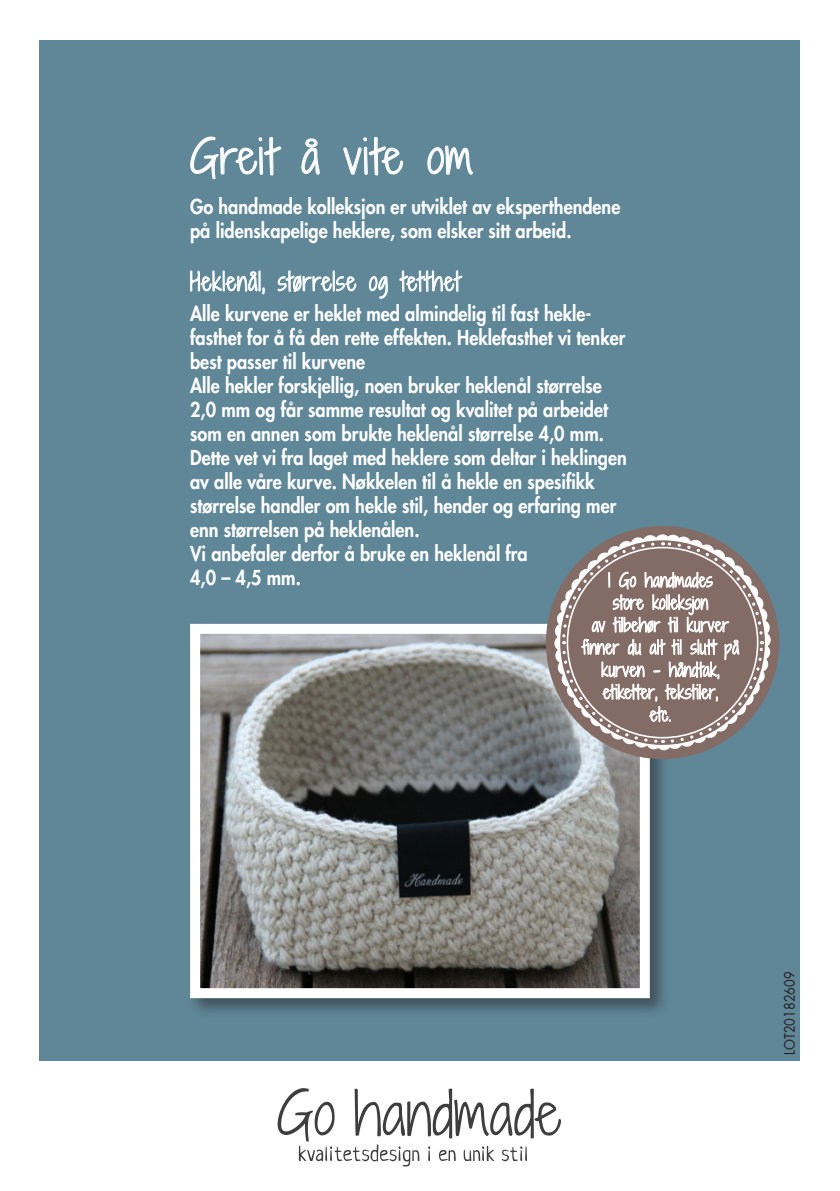
<style>
.page{position:relative;width:840px;height:1191px;background:#fff}
.page>*{position:absolute;margin:0;border:0;box-sizing:border-box;transform-origin:0 0}
.t1{font:300 44px "Shadows Into";letter-spacing:.025em;color:#fff}
.t2{font:300 24px "Shadows Into";letter-spacing:.05em;color:#fff;scale:.9 1}
.t3{font:800 20px/24px "Futura Std";color:#fff;scale:.9 1}
.t4{font:300 17.8px "Shadows Into";letter-spacing:.025em;color:#fff;scale:.9 1}
.t5{font:14px "Futura Std";color:#231f20;scale:.9 1}
</style>
<div class="page">
<div style="left:40px;top:40px;width:759px;height:1020px;background:#5f8798"></div>
<div style="left:187px;top:620px;width:482px;height:398px;background:#231f20;opacity:.5"></div>
<svg style="left:187px;top:620px;width:467px;height:383px;background:#838583"></svg>
<svg style="left:277px;top:1088px;width:283px;height:79px"></svg>
<svg style="left:190px;top:137px;width:283px;height:162px"></svg>
<div style="left:545px;top:526px;width:233px;height:233px;background:#846c66;border-radius:50%"></div>
<svg style="left:655px;top:734px;width:16px;height:16px"></svg>
<div style="left:754px;top:632px;width:16px;height:16px;background:#fff;border-radius:50%"></div>
<svg style="left:554px;top:526px;width:215px;height:222px"></svg>
<p class="t1" style="left:190px;top:125px;width:284px">Greit å vite om</p>
<p class="t3" style="left:190px;top:195px;width:479px">Go handmade kolleksjon er utviklet av eksperthendene på lidenskapelige heklere, som elsker sitt arbeid.</p>
<p class="t2" style="left:190px;top:264px;width:301px">Heklenål, størrelse og tetthet</p>
<p class="t3" style="left:190px;top:301px;width:485px">Alle kurvene er heklet med almindelig til fast hekle&shy;fasthet for å få den rette effekten. Heklefasthet vi tenker best passer til kurvene</p>
<p class="t3" style="left:190px;top:373px;width:465px">Alle hekler forskjellig, noen bruker heklenål størrelse<br>2,0 mm og får samme resultat og kvalitet på arbeidet som en annen som brukte heklenål størrelse 4,0 mm.</p>
<p class="t3" style="left:190px;top:445px;width:486px">Dette vet vi fra laget med heklere som deltar i heklingen av alle våre kurve. Nøkkelen til å hekle en spesifikk størrelse handler om hekle stil, hender og erfaring mer enn størrelsen på heklenålen.</p>
<p class="t3" style="left:190px;top:541px;width:376px">Vi anbefaler derfor å bruke en heklenål fra</p>
<p class="t3" style="left:190px;top:565px;width:125px">4,0 – 4,5 mm.</p>
<p class="t4" style="left:612px;top:589px;width:107px">store kolleksjon</p>
<p class="t5" style="left:780px;top:1054px;width:94px;rotate:-90deg">LOT20182609</p>
</div>
